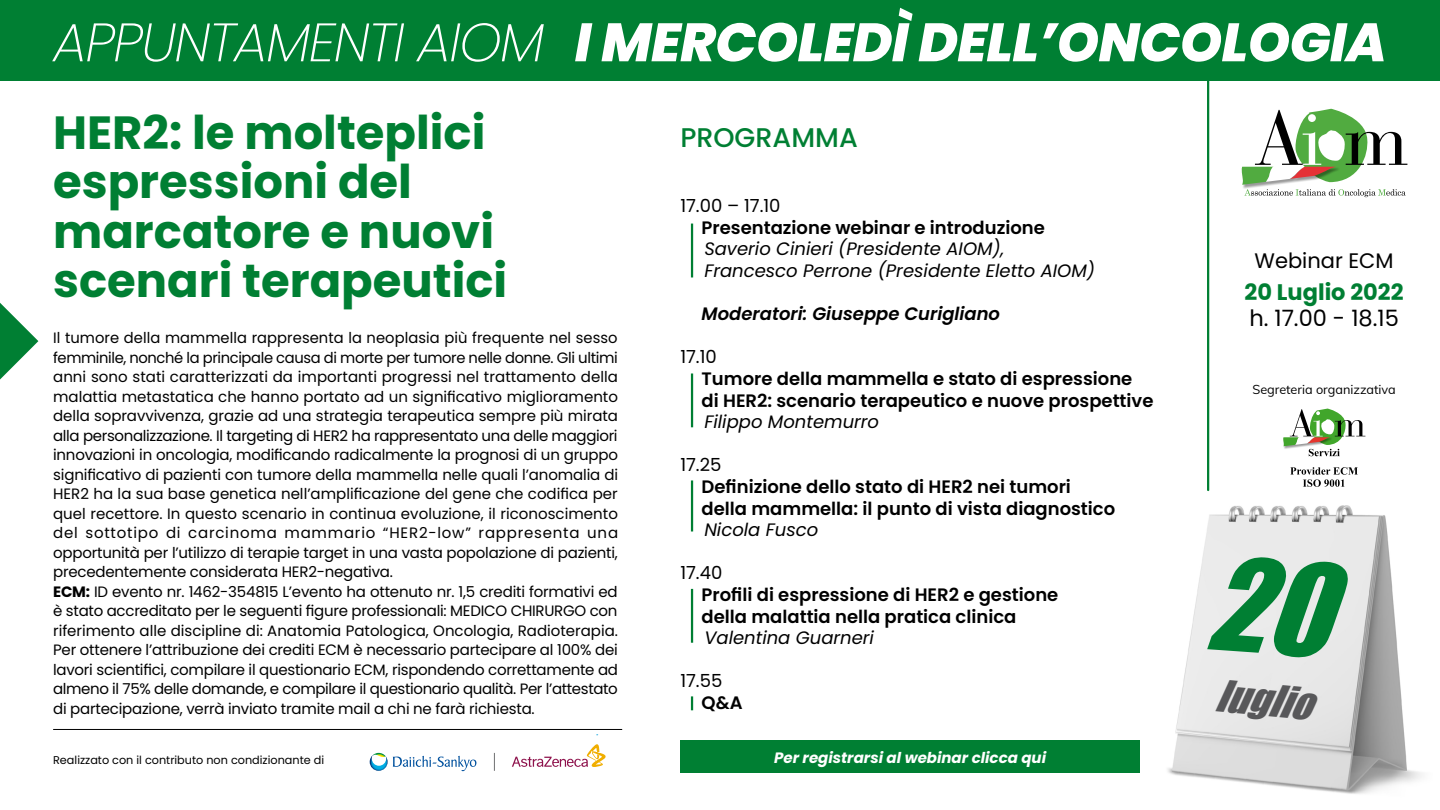
<style>
.page{position:relative;width:1440px;height:810px;background:#fff}
.page>*{position:absolute;margin:0;border:0;box-sizing:border-box;transform-origin:0 0}
.t1{font:italic 800 54px "Poppins";letter-spacing:-.01em;color:#fff}
.t2{font:700 46.5px/49.5px "Poppins";color:#007f33}
.t3{font:italic 40.5px "Impact";color:#58585a}
.t4{font:500 27px "Poppins";color:#007f33}
.t5{font:22.5px "Poppins";color:#000}
.t6{font:700 22.5px "Poppins";color:#007f33}
.t7{font:21px "Poppins";color:#000}
.t8{font:600 18px/21.6px "Poppins";color:#000}
.t9{font:italic 18px/21.6px "Poppins";color:#000}
.t10{font:18px "Poppins";color:#000}
.t11{font:italic 600 18px "Poppins";color:#000}
.t12{font:15px/19.5px "Poppins";letter-spacing:-.015em;color:#000}
.t13{font:italic 700 15px "Poppins";color:#fff}
.t14{font:12.67px "Mulish";color:#000}
.t15{font:11.25px "Poppins";color:#000}
.s1{font-weight:200}
.s2{font-weight:700}
</style>
<div class="page">
<img style="left:1167px;top:505px;width:255px;height:289px">
<hr style="left:1207px;top:72px;width:2px;height:418px;background:#007f33">
<div style="left:0;top:0;width:1440px;height:81px;background:#007f33"></div>
<svg style="left:1290px;top:467px;width:68px;height:20px"></svg>
<svg style="left:1290px;top:456px;width:48px;height:14px"></svg>
<svg style="left:1283px;top:409px;width:82px;height:47px"></svg>
<svg style="left:1241px;top:109px;width:166px;height:88px"></svg>
<hr style="left:691px;top:373px;width:2px;height:54px;background:#007f33">
<hr style="left:691px;top:480px;width:2px;height:51px;background:#007f33">
<hr style="left:691px;top:589px;width:2px;height:54px;background:#007f33">
<svg style="left:691px;top:696px;width:2px;height:14px"></svg>
<hr style="left:691px;top:224px;width:2px;height:53px;background:#007f33">
<div style="left:680px;top:741px;width:460px;height:32px;background:#007f33"></div>
<svg style="left:369px;top:735px;width:237px;height:37px"></svg>
<hr style="left:53px;top:729px;width:569px;height:1px;background:#000">
<div style="left:1207px;top:556px;width:148px;height:103px;background:#eaeaea"></div>
<h1 class="t1" style="left:53px;top:11px;width:1335px"><span class="s1">APPUNTAMENTI AIOM</span> I MERCOLEDÌ DELL’ONCOLOGIA</h1>
<h2 class="t2" style="left:53px;top:108px;width:456px">HER2: le molteplici espressioni del marcatore e nuovi scenari terapeutici</h2>
<p class="t12" style="left:53px;top:328px;width:566px">Il tumore della mammella rappresenta la neoplasia più frequente nel sesso femminile, nonché la principale causa di morte per tumore nelle donne. Gli ultimi anni sono stati caratterizzati da importanti progressi nel trattamento della malattia metastatica che hanno portato ad un significativo miglioramento della sopravvivenza, grazie ad una strategia terapeutica sempre più mirata alla personalizzazione. Il targeting di HER2 ha rappresentato una delle maggiori innovazioni in oncologia, modificando radicalmente la prognosi di un gruppo significativo di pazienti con tumore della mammella nelle quali l’anomalia di HER2 ha la sua base genetica nell’amplificazione del gene che codifica per quel recettore. In questo scenario in continua evoluzione, il riconoscimento del sottotipo di carcinoma mammario “HER2-low” rappresenta una opportunità per l’utilizzo di terapie target in una vasta popolazione di pazienti, precedentemente considerata HER2-negativa.<br><span class="s2">ECM:</span> ID evento nr. 1462-354815 L’evento ha ottenuto nr. 1,5 crediti formativi ed è stato accreditato per le seguenti figure professionali: MEDICO CHIRURGO con riferimento alle discipline di: Anatomia Patologica, Oncologia, Radioterapia.<br>Per ottenere l’attribuzione dei crediti ECM è necessario partecipare al 100% dei lavori scientifici, compilare il questionario ECM, rispondendo correttamente ad almeno il 75% delle domande, e compilare il questionario qualità. Per l’attestato di partecipazione, verrà inviato tramite mail a chi ne farà richiesta.</p>
<h3 class="t4" style="left:680px;top:122px;width:179px">PROGRAMMA</h3>
<p class="t10" style="left:680px;top:195px;width:102px">17.00 – 17.10</p>
<p class="t8" style="left:702px;top:217px;width:345px">Presentazione webinar e introduzione</p>
<p class="t9" style="left:704px;top:238px;width:392px">Saverio Cinieri (Presidente AIOM),<br>Francesco Perrone (Presidente Eletto AIOM)</p>
<p class="t11" style="left:702px;top:303px;width:300px">Moderatori: Giuseppe Curigliano</p>
<p class="t10" style="left:680px;top:347px;width:38px">17.10</p>
<p class="t8" style="left:702px;top:368px;width:453px">Tumore della mammella e stato di espressione di HER2: scenario terapeutico e nuove prospettive</p>
<p class="t9" style="left:704px;top:411px;width:176px">Filippo Montemurro</p>
<p class="t10" style="left:680px;top:455px;width:43px">17.25</p>
<p class="t8" style="left:702px;top:476px;width:415px">Definizione dello stato di HER2 nei tumori della mammella: il punto di vista diagnostico</p>
<p class="t9" style="left:704px;top:519px;width:115px">Nicola Fusco</p>
<p class="t10" style="left:680px;top:563px;width:43px">17.40</p>
<p class="t8" style="left:702px;top:584px;width:358px">Profili di espressione di HER2 e gestione della malattia nella pratica clinica</p>
<p class="t9" style="left:704px;top:627px;width:171px">Valentina Guarneri</p>
<p class="t10" style="left:680px;top:671px;width:43px">17.55</p>
<p class="t8" style="left:702px;top:692px;width:43px">Q&amp;A</p>
<p class="t15" style="left:53px;top:753px;width:273px">Realizzato con il contributo non condizionante di</p>
<p class="t13" style="left:774px;top:749px;width:274px">Per registrarsi al webinar clicca qui</p>
<h3 class="t7" style="left:1255px;top:249px;width:141px">Webinar ECM</h3>
<h3 class="t6" style="left:1245px;top:279px;width:161px">20 Luglio 2022</h3>
<h3 class="t5" style="left:1249px;top:305px;width:151px">h. 17.00 - 18.15</h3>
<p class="t14" style="left:1252px;top:380px;width:145px">Segreteria organizzativa</p>
<h3 class="t3" style="left:1219px;top:664px;width:98px;rotate:6deg">luglio</h3>
</div>
